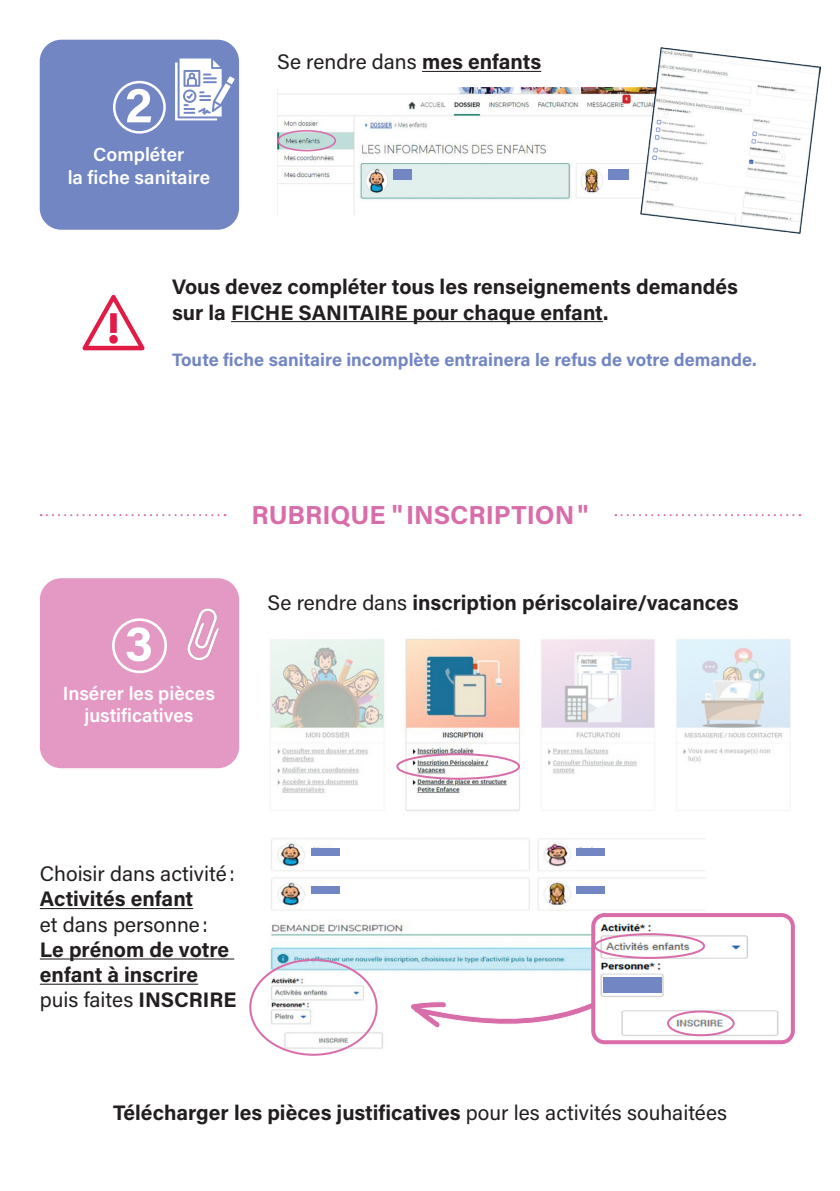
<style>
.page{position:relative;width:840px;height:1191px;background:#fff}
.page>*{position:absolute;margin:0;border:0;box-sizing:border-box;transform-origin:0 0}
.t1{font:700 50px "Acumin Pro";color:#fff}
.t2{font:700 26px "Acumin Pro";color:#d86daa}
.t3{font:700 21px/25.2px "Acumin Pro";color:#231f20}
.t4{font:21px "Acumin Pro";color:#231f20}
.t5{font:600 19px/22.8px "Acumin Pro";color:#fff;text-align:center}
.t6{font:700 18px "Acumin Pro";color:#7286c3}
.s1{font-weight:700}
.s2{font-weight:400}
</style>
<div class="page">
<img style="left:267px;top:838px;width:437px;height:216px">
<svg style="left:409px;top:1001px;width:182px;height:29px"></svg>
<svg style="left:82px;top:295px;width:62px;height:55px"></svg>
<div style="left:40px;top:40px;width:199px;height:190px;background:#7286c3;border-radius:22px"></div>
<svg style="left:175px;top:59px;width:59px;height:61px"></svg>
<div style="left:113px;top:81px;width:53px;height:53px;border:2px solid #fff;border-radius:50%"></div>
<div style="left:40px;top:578px;width:199px;height:190px;background:#e399c3;border-radius:22px"></div>
<svg style="left:187px;top:608px;width:33px;height:53px"></svg>
<div style="left:112px;top:618px;width:55px;height:55px;border:3px solid #fff;border-radius:50%"></div>
<hr style="left:422px;top:71px;width:119px;height:1px;background:#231f20">
<hr style="left:231px;top:321px;width:371px;height:1px;background:#231f20">
<img style="left:277px;top:87px;width:362px;height:128px">
<div style="left:277px;top:130px;width:59px;height:21px;border:2px solid #d86daa;border-radius:50%"></div>
<div style="left:392px;top:170px;width:19px;height:10px;background:#7286c3"></div>
<div style="left:608px;top:170px;width:20px;height:10px;background:#7286c3"></div>
<img style="left:639px;top:48px;width:180px;height:186px">
<svg style="left:41px;top:514px;width:177px;height:2px"></svg>
<svg style="left:615px;top:514px;width:184px;height:2px"></svg>
<img style="left:397px;top:638px;width:123px;height:173px">
<div style="left:396px;top:753px;width:123px;height:26px;border:2px solid #d86daa;border-radius:50%"></div>
<svg style="left:541px;top:639px;width:250px;height:135px"></svg>
<svg style="left:270px;top:639px;width:114px;height:154px"></svg>
<hr style="left:40px;top:908px;width:153px;height:1px;background:#231f20">
<hr style="left:40px;top:958px;width:194px;height:1px;background:#231f20">
<hr style="left:40px;top:983px;width:158px;height:1px;background:#231f20">
<img style="left:593px;top:915px;width:196px;height:127px">
<div style="left:591px;top:913px;width:203px;height:131px;border:4px solid #d86daa;border-radius:11px"></div>
<div style="left:249px;top:959px;width:128px;height:96px;border:2px solid #d86daa;border-radius:50%"></div>
<div style="left:593px;top:933px;width:111px;height:26px;border:2px solid #d86daa;border-radius:50%"></div>
<div style="left:666px;top:1010px;width:68px;height:26px;border:2px solid #d86daa;border-radius:50%"></div>
<div style="left:602px;top:977px;width:58px;height:15px;background:#7286c3"></div>
<div style="left:575px;top:886px;width:29px;height:7px;background:#7286c3"></div>
<div style="left:575px;top:848px;width:29px;height:7px;background:#7286c3"></div>
<div style="left:311px;top:848px;width:29px;height:7px;background:#7286c3"></div>
<div style="left:311px;top:886px;width:29px;height:7px;background:#7286c3"></div>
<h1 class="t1" style="left:125px;top:70px;width:29px">2</h1>
<p class="t5" style="left:68px;top:142px;width:144px">Compléter<br>la fiche sanitaire</p>
<p class="t4" style="left:277px;top:47px;width:265px">Se rendre dans <span class="s1">mes enfants</span></p>
<p class="t3" style="left:172px;top:273px;width:567px">Vous devez compléter tous les renseignements demandés sur la FICHE SANITAIRE pour chaque enfant.</p>
<p class="t6" style="left:172px;top:347px;width:585px">Toute fiche sanitaire incomplète entrainera le refus de votre demande.</p>
<p class="t2" style="left:251px;top:496px;width:338px">RUBRIQUE " INSCRIPTION"</p>
<h1 class="t1" style="left:125px;top:608px;width:29px">3</h1>
<p class="t5" style="left:63px;top:680px;width:153px">Insérer les pièces justificatives</p>
<p class="t3" style="left:267px;top:588px;width:472px"><span class="s2">Se rendre dans</span> inscription périscolaire/vacances</p>
<p class="t4" style="left:40px;top:859px;width:196px">Choisir dans activité:</p>
<p class="t3" style="left:40px;top:885px;width:155px">Activités enfant</p>
<p class="t4" style="left:40px;top:909px;width:169px">et dans personne:</p>
<p class="t3" style="left:40px;top:936px;width:198px">Le prénom de votre enfant à inscrire <span class="s2">puis faites</span> INSCRIRE</p>
<p class="t3" style="left:113px;top:1099px;width:615px">Télécharger les pièces justificatives <span class="s2">pour les activités souhaitées</span></p>
</div>
